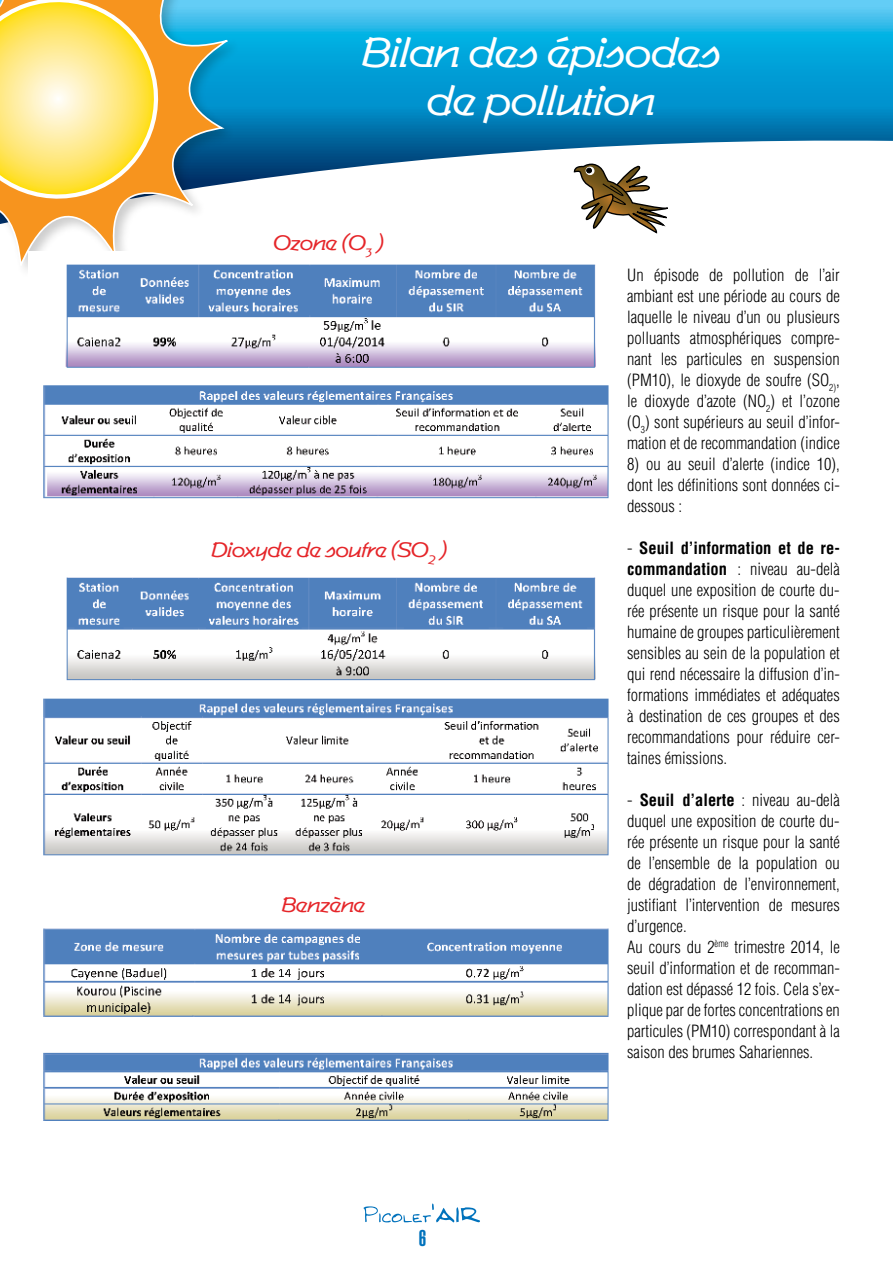
<style>
.page{position:relative;width:893px;height:1263px;background:#fff}
.page>*{position:absolute;margin:0;border:0;box-sizing:border-box;transform-origin:0 0}
.t1{font:45px/48px "Apanage";color:#fff;text-align:center}
.t2{font:22.5px "Apanage";color:#e52529}
.t3{font:900 extra-condensed 22.5px "Helvetica";color:#0072bc}
.t4{font:300 condensed 16.5px/21px "Helvetica";color:#000;text-align:justify}
.s1{font-weight:700}
</style>
<div class="page">
<hr style="left:892px;top:242px;width:1px;height:223px;background:#e5f1d4">
<svg style="left:248px;top:0;width:645px;height:181px;background:#31a7d5"></svg>
<img style="left:229px;top:0;width:19px;height:184px">
<svg style="left:0;top:0;width:229px;height:270px"></svg>
<svg style="left:0;top:0;width:168px;height:214px;background:#fcd76d"></svg>
<svg style="left:363px;top:1203px;width:117px;height:19px"></svg>
<img style="left:28px;top:251px;width:581px;height:870px">
<svg style="left:574px;top:164px;width:94px;height:70px"></svg>
<h1 class="t1" style="left:362px;top:28px;width:360px">Bilan des épisodes de pollution</h1>
<h2 class="t2" style="left:273px;top:230px;width:112px">Ozone (O<sub>3</sub> )</h2>
<h2 class="t2" style="left:211px;top:537px;width:237px">Dioxyde de soufre (SO<sub>2</sub> )</h2>
<h2 class="t2" style="left:282px;top:892px;width:85px">Benzène</h2>
<h2 class="t3" style="left:419px;top:1225px;width:9px">6</h2>
<p class="t4" style="left:627px;top:264px;width:214px">Un épisode de pollution de l’air ambiant est une période au cours de laquelle le niveau d’un ou plusieurs polluants atmosphériques compre&shy;nant les particules en suspension (PM10), le dioxyde de soufre (SO<sub>2)</sub>, le dioxyde d’azote (NO<sub>2</sub>) et l’ozone (O<sub>3</sub>) sont supérieurs au seuil d’infor&shy;mation et de recommandation (indice</p>
<p class="t4" style="left:627px;top:453px;width:214px">8) ou au seuil d’alerte (indice 10), dont les définitions sont données ci&shy;dessous :</p>
<p class="t4" style="left:627px;top:537px;width:214px">- <span class="s1">Seuil d’information et de re&shy;commandation</span> : niveau au-delà duquel une exposition de courte du&shy;rée présente un risque pour la santé humaine de groupes particulièrement sensibles au sein de la population et qui rend nécessaire la diffusion d’in&shy;formations immédiates et adéquates à destination de ces groupes et des recommandations pour réduire cer&shy;taines émissions.</p>
<p class="t4" style="left:627px;top:789px;width:214px;text-align:left">- <span class="s1">Seuil d’alerte</span> : niveau au-delà duquel une exposition de courte du&shy;rée présente un risque pour la santé de l’ensemble de la population ou de dégradation de l’environnement, justifiant l’intervention de mesures d’urgence.<br>Au cours du 2<sup>ème</sup> trimestre 2014, le seuil d’information et de recomman&shy;dation est dépassé 12 fois. Cela s’ex&shy;plique par de fortes concentrations en particules (PM10) correspondant à la saison des brumes Sahariennes.</p>
</div>
